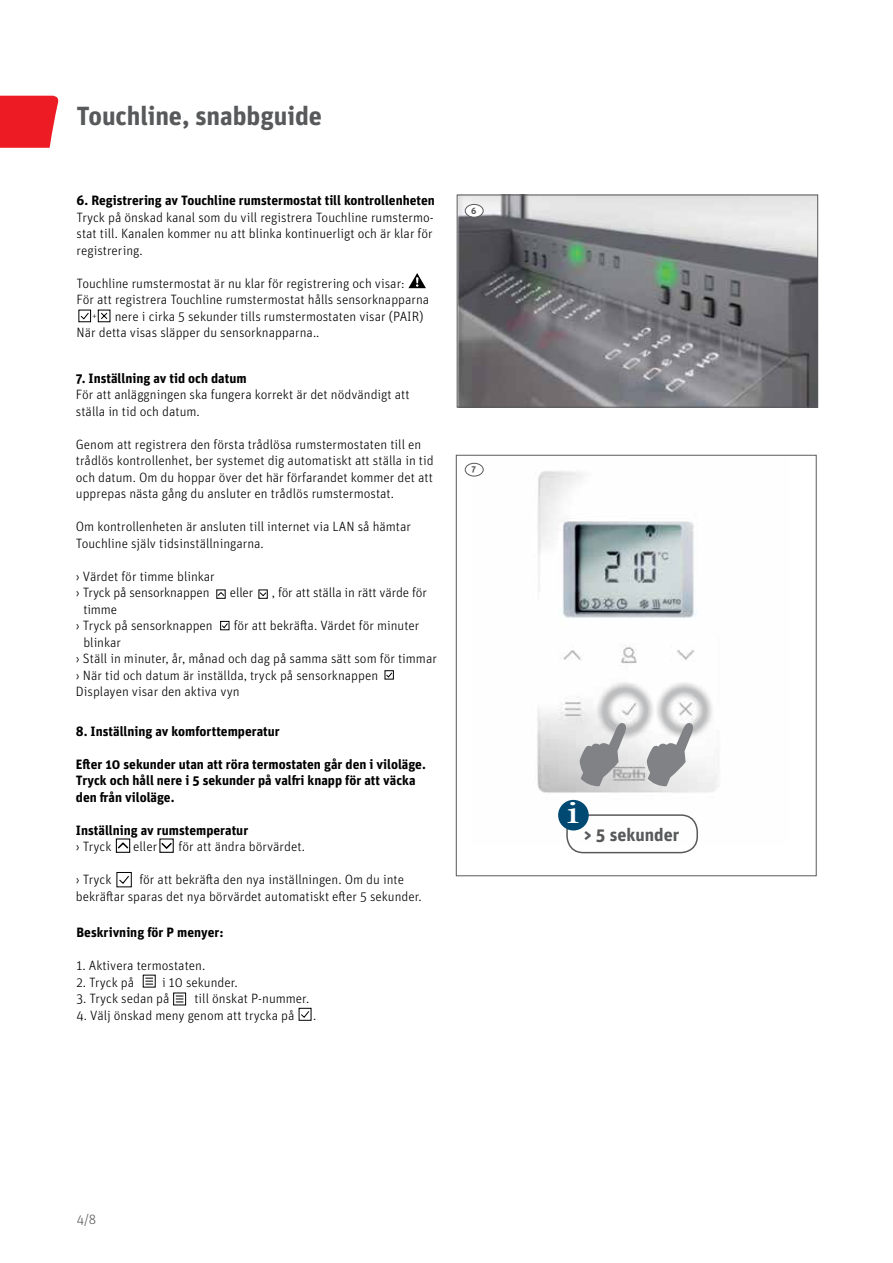
<style>
.page{position:relative;width:893px;height:1263px;background:#fff}
.page>*{position:absolute;margin:0;border:0;box-sizing:border-box;transform-origin:0 0}
.t1{font:33px "Minion Pro";color:#fff;scale:1.5 1}
.t2{font:700 26.25px "Unit OT";letter-spacing:-.005em;color:#58595b}
.t3{font:700 18px "Unit OT";color:#58595b}
.t4{font:300 13.5px/16.5px "Unit OT";color:#000}
.t5{font:700 13.5px/16.5px "Unit OT";color:#000}
.t6{font:300 13.5px "Unit OT";color:#58595b}
.t7{font:700 9px "Unit OT";color:#58595b}
.t8{font:7.05px "Helvetica";color:#000}
</style>
<div class="page">
<img style="left:472px;top:462px;width:247px;height:384px">
<div style="left:456px;top:455px;width:360px;height:421px;border:1px solid #58595b"></div>
<div style="left:596px;top:681px;width:59px;height:60px;background:#000;opacity:.83"></div>
<div style="left:604px;top:689px;width:44px;height:44px;border:3px solid #bcbec0;border-radius:50%"></div>
<div style="left:655px;top:681px;width:59px;height:60px;background:#000;opacity:.83"></div>
<div style="left:662px;top:689px;width:44px;height:44px;border:3px solid #bcbec0;border-radius:50%"></div>
<div style="left:566px;top:814px;width:132px;height:39px;border:2px solid #58595b;border-radius:16px"></div>
<div style="left:558px;top:800px;width:31px;height:30px;background:#004972;border-radius:50%"></div>
<img style="left:459px;top:197px;width:357px;height:208px">
<div style="left:457px;top:195px;width:361px;height:212px;border:1px solid #58595b"></div>
<div style="left:465px;top:204px;width:18px;height:13px;background:#fff;border-radius:50%"></div>
<div style="left:465px;top:204px;width:18px;height:13px;border:1px solid #58595b;border-radius:50%"></div>
<div style="left:465px;top:463px;width:18px;height:13px;background:#fff;border-radius:50%"></div>
<div style="left:465px;top:463px;width:18px;height:13px;border:1px solid #58595b;border-radius:50%"></div>
<svg style="left:0;top:96px;width:59px;height:52px"></svg>
<svg style="left:219px;top:592px;width:4px;height:4px"></svg>
<svg style="left:222px;top:623px;width:5px;height:5px"></svg>
<div style="left:220px;top:621px;width:9px;height:9px;border:1px solid #000"></div>
<svg style="left:387px;top:672px;width:5px;height:5px"></svg>
<div style="left:385px;top:670px;width:9px;height:9px;border:1px solid #000"></div>
<svg style="left:118px;top:842px;width:10px;height:7px"></svg>
<div style="left:116px;top:838px;width:14px;height:15px;border:1px solid #000"></div>
<svg style="left:161px;top:842px;width:11px;height:7px"></svg>
<div style="left:159px;top:838px;width:15px;height:15px;border:1px solid #000"></div>
<svg style="left:119px;top:875px;width:10px;height:9px"></svg>
<div style="left:117px;top:872px;width:15px;height:15px;border:1px solid #000"></div>
<svg style="left:145px;top:978px;width:8px;height:7px"></svg>
<div style="left:173px;top:993px;width:13px;height:12px;border:1px solid #000"></div>
<svg style="left:176px;top:995px;width:7px;height:7px"></svg>
<svg style="left:301px;top:1011px;width:8px;height:7px"></svg>
<div style="left:79px;top:310px;width:12px;height:12px;border:1px solid #000"></div>
<svg style="left:80px;top:312px;width:10px;height:8px"></svg>
<div style="left:98px;top:310px;width:12px;height:12px;border:1px solid #000"></div>
<svg style="left:101px;top:312px;width:7px;height:7px"></svg>
<svg style="left:408px;top:273px;width:17px;height:15px"></svg>
<svg style="left:572px;top:713px;width:129px;height:79px"></svg>
<h2 class="t2" style="left:77px;top:99px;width:247px">Touchline, snabbguide</h2>
<p class="t5" style="left:77px;top:192px;width:360px">6. Registrering av Touchline rumstermostat till kontrollenheten</p>
<p class="t4" style="left:77px;top:209px;width:359px;text-align:justify">Tryck på önskad kanal som du vill registrera Touchline rumstermo&shy;stat till. Kanalen kommer nu att blinka kontinuerligt och är klar för registrering.</p>
<p class="t4" style="left:77px;top:275px;width:330px">Touchline rumstermostat är nu klar för registrering och visar:</p>
<p class="t4" style="left:77px;top:292px;width:354px">För att registrera Touchline rumstermostat hålls sensorknapparna</p>
<p class="t4" style="left:115px;top:308px;width:310px">nere i cirka 5 sekunder tills rumstermostaten visar (PAIR)</p>
<p class="t4" style="left:77px;top:325px;width:244px">När detta visas släpper du sensorknapparna..</p>
<p class="t8" style="left:92px;top:311px;width:6px">+</p>
<p class="t5" style="left:76px;top:370px;width:172px">7. Inställning av tid och datum</p>
<p class="t4" style="left:76px;top:386px;width:335px">För att anläggningen ska fungera korrekt är det nödvändigt att ställa in tid och datum.</p>
<p class="t4" style="left:76px;top:436px;width:359px">Genom att registrera den första trådlösa rumstermostaten till en trådlös kontrollenhet, ber systemet dig automatiskt att ställa in tid och datum. Om du hoppar över det här förfarandet kommer det att upprepas nästa gång du ansluter en trådlös rumstermostat.</p>
<p class="t4" style="left:76px;top:518px;width:337px">Om kontrollenheten är ansluten till internet via LAN så hämtar<br>Touchline själv tidsinställningarna.</p>
<p class="t4" style="left:76px;top:568px;width:140px">› Värdet för timme blinkar › Tryck på sensorknappen</p>
<p class="t4" style="left:230px;top:584px;width:25px">eller</p>
<p class="t4" style="left:272px;top:584px;width:156px">, för att ställa in rätt värde för</p>
<p class="t4" style="left:76px;top:601px;width:138px;text-indent:8px">timme<br>› Tryck på sensorknappen</p>
<p class="t4" style="left:234px;top:617px;width:187px">för att bekräfta. Värdet för minuter</p>
<p class="t4" style="left:76px;top:634px;width:363px;text-indent:8px">blinkar<br>› Ställ in minuter, år, månad och dag på samma sätt som för timmar › När tid och datum är inställda, tryck på sensorknappen<br>Displayen visar den aktiva vyn</p>
<p class="t5" style="left:76px;top:722px;width:205px">8. Inställning av komforttemperatur</p>
<p class="t5" style="left:76px;top:755px;width:351px">Efter 10 sekunder utan att röra termostaten går den i viloläge.<br>Tryck och håll nere i 5 sekunder på valfri knapp för att väcka den från viloläge.</p>
<p class="t5" style="left:76px;top:821px;width:174px">Inställning av rumstemperatur</p>
<p class="t4" style="left:76px;top:838px;width:37px">› Tryck</p>
<p class="t4" style="left:179px;top:838px;width:128px">för att ändra börvärdet.</p>
<p class="t4" style="left:76px;top:871px;width:37px">› Tryck</p>
<p class="t4" style="left:133px;top:838px;width:26px">eller</p>
<p class="t4" style="left:76px;top:871px;width:347px;text-indent:64px">för att bekräfta den nya inställningen. Om du inte bekräftar sparas det nya börvärdet automatiskt efter 5 sekunder.</p>
<p class="t5" style="left:77px;top:924px;width:149px">Beskrivning för P menyer:</p>
<p class="t4" style="left:77px;top:957px;width:130px">1. Aktivera termostaten.</p>
<p class="t4" style="left:77px;top:974px;width:59px">2. Tryck på</p>
<p class="t4" style="left:162px;top:974px;width:77px">i 10 sekunder.</p>
<p class="t4" style="left:77px;top:990px;width:95px">3. Tryck sedan på</p>
<p class="t4" style="left:194px;top:990px;width:116px">till önskat P-nummer.</p>
<p class="t4" style="left:77px;top:1007px;width:219px">4. Välj önskad meny genom att trycka på</p>
<p class="t4" style="left:313px;top:1007px;width:5px">.</p>
<p class="t7" style="left:471px;top:205px;width:7px">6</p>
<p class="t7" style="left:472px;top:463px;width:6px">7</p>
<p class="t6" style="left:77px;top:1211px;width:21px">4/8</p>
<h1 class="t1" style="left:566px;top:791px;width:10px">i</h1>
<h3 class="t3" style="left:584px;top:823px;width:97px">&gt; 5 sekunder</h3>
</div>
